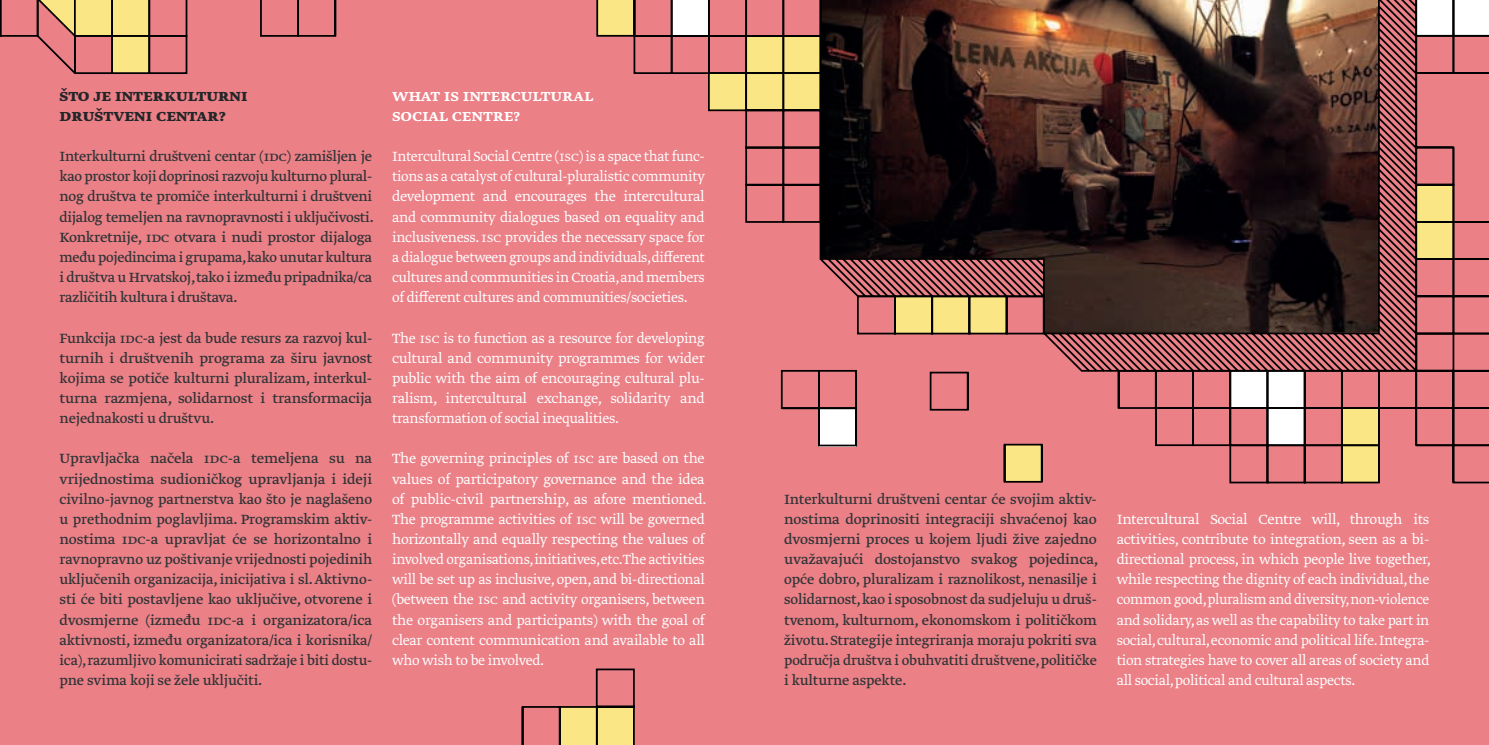
<style>
.page{position:relative;width:1489px;height:745px;background:#fff}
.page>*{position:absolute;margin:0;border:0;box-sizing:border-box;transform-origin:0 0}
.t1{font:700 19.25px/20.1px "Greta Text Pro";color:#232628}
.t2{font:500 19.25px/20.1px "Greta Text Pro";letter-spacing:-.01em;color:#fff}
.t3{font:300 15.75px/20.1px "Greta Text Pro";letter-spacing:-.02em;color:#fff;text-align:justify}
.t4{font:15.75px/20.1px "Greta Text Pro";letter-spacing:-.01em;color:#313436;text-align:justify}
</style>
<div class="page">
<div style="left:0;top:0;width:1488px;height:744px;background:#eb8087"></div>
<svg style="left:819px;top:0;width:297px;height:372px;background:#4f2d2a"></svg>
<svg style="left:856px;top:294px;width:189px;height:41px"></svg>
<svg style="left:260px;top:0;width:77px;height:37px"></svg>
<svg style="left:521px;top:668px;width:114px;height:76px"></svg>
<svg style="left:928px;top:370px;width:41px;height:41px"></svg>
<svg style="left:596px;top:0;width:226px;height:223px"></svg>
<svg style="left:780px;top:369px;width:77px;height:78px"></svg>
<svg style="left:1003px;top:443px;width:40px;height:40px;background:#c9b66a"></svg>
<svg style="left:1116px;top:0;width:372px;height:484px"></svg>
<svg style="left:0;top:0;width:188px;height:74px"></svg>
<p class="t1" style="left:60px;top:85px;width:189px">ŠTO JE INTERKULTURNI<br>DRUŠTVENI CENTAR?</p>
<p class="t4" style="left:60px;top:147px;width:316px">Interkulturni društveni centar (IDC) zamišljen je kao prostor koji doprinosi razvoju kulturno plural&shy;nog društva te promiče interkulturni i društveni dijalog temeljen na ravnopravnosti i uključivosti.<br>Konkretnije, IDC otvara i nudi prostor dijaloga među pojedincima i grupama,kako unutar kultura i društva u Hrvatskoj,tako i između pripadnika/ca različitih kultura i društava.</p>
<p class="t4" style="left:60px;top:328px;width:314px">Funkcija IDC-a jest da bude resurs za razvoj kul&shy;turnih i društvenih programa za širu javnost kojima se potiče kulturni pluralizam, interkul&shy;turna razmjena, solidarnost i transformacija nejednakosti u društvu.</p>
<p class="t4" style="left:60px;top:449px;width:314px">Upravljačka načela IDC-a temeljena su na vrijednostima sudioničkog upravljanja i ideji civilno-javnog partnerstva kao što je naglašeno u prethodnim poglavljima. Programskim aktiv&shy;nostima IDC-a upravljat će se horizontalno i ravnopravno uz poštivanje vrijednosti pojedinih uključenih organizacija, inicijativa i sl. Aktivno&shy;sti će biti postavljene kao uključive, otvorene i dvosmjerne (između IDC-a i organizatora/ica aktivnosti, između organizatora/ica i korisnika/ ica), razumljivo komunicirati sadržaje i biti dostu&shy;pne svima koji se žele uključiti.</p>
<p class="t2" style="left:392px;top:85px;width:203px">WHAT IS INTERCULTURAL<br>SOCIAL CENTRE?</p>
<p class="t3" style="left:392px;top:147px;width:314px">Intercultural Social Centre (ISC) is a space that func&shy;tions as a catalyst of cultural-pluralistic community development and encourages the intercultural and community dialogues based on equality and inclusiveness. ISC provides the necessary space for a dialogue between groups and individuals,different cultures and communities in Croatia,and members of different cultures and communities/societies.</p>
<p class="t3" style="left:392px;top:328px;width:314px">The ISC is to function as a resource for developing cultural and community programmes for wider public with the aim of encouraging cultural plu&shy;ralism, intercultural exchange, solidarity and transformation of social inequalities.</p>
<p class="t3" style="left:392px;top:449px;width:316px">The governing principles of ISC are based on the values of participatory governance and the idea of public-civil partnership, as afore mentioned.<br>The programme activities of ISC will be governed horizontally and equally respecting the values of involved organisations,initiatives,etc.The activities will be set up as inclusive, open, and bi-directional (between the ISC and activity organisers, between the organisers and participants) with the goal of clear content communication and available to all who wish to be involved.</p>
<p class="t4" style="left:784px;top:489px;width:316px">Interkulturni društveni centar će svojim aktiv&shy;nostima doprinositi integraciji shvaćenoj kao dvosmjerni proces u kojem ljudi žive zajedno uvažavajući dostojanstvo svakog pojedinca, opće dobro, pluralizam i raznolikost, nenasilje i solidarnost, kao i sposobnost da sudjeluju u druš&shy;tvenom, kulturnom, ekonomskom i političkom životu. Strategije integriranja moraju pokriti sva područja društva i obuhvatiti društvene, političke i kulturne aspekte.</p>
<p class="t3" style="left:1116px;top:509px;width:316px">Intercultural Social Centre will, through its activities, contribute to integration, seen as a bi&shy;directional process, in which people live together, while respecting the dignity of each individual, the common good,pluralism and diversity,non-violence and solidary, as well as the capability to take part in social, cultural, economic and political life. Integra&shy;tion strategies have to cover all areas of society and all social, political and cultural aspects.</p>
</div>
